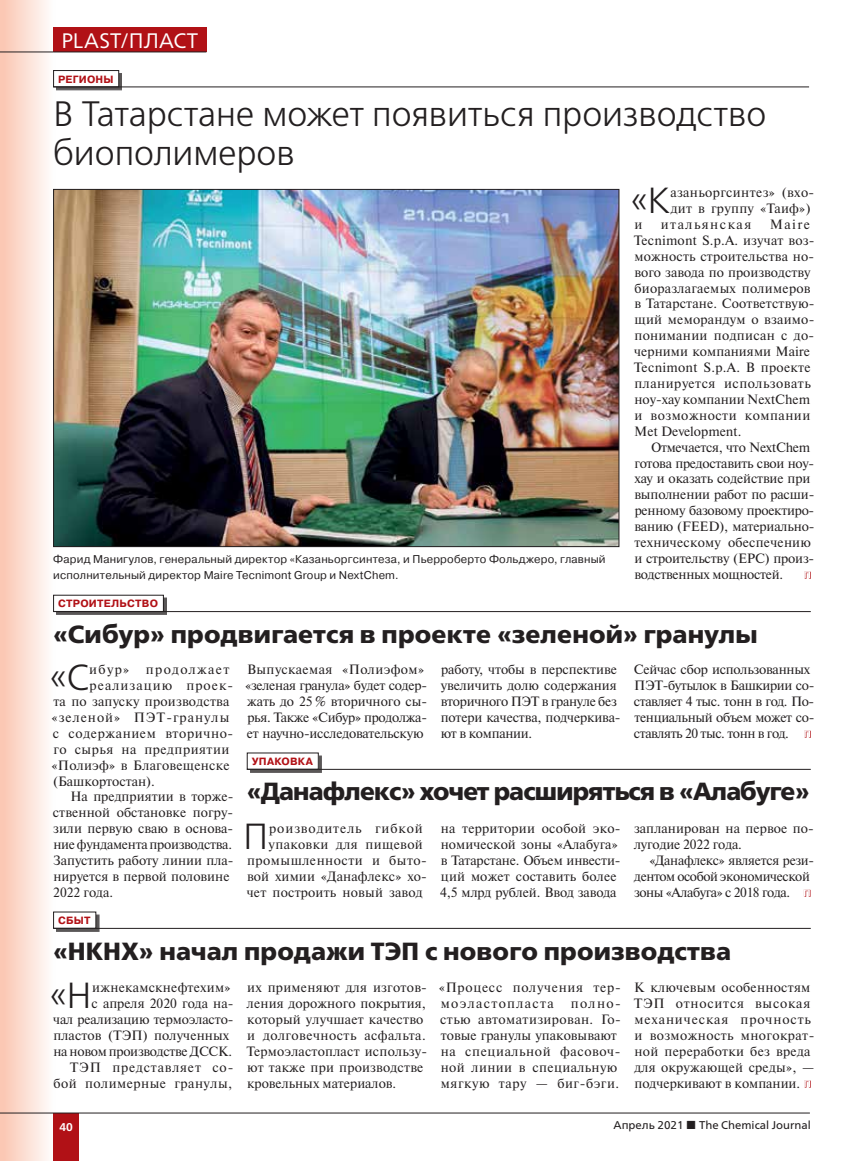
<style>
.page{position:relative;width:864px;height:1161px;background:#fff}
.page>*{position:absolute;margin:0;border:0;box-sizing:border-box;transform-origin:0 0}
.t1{font:36.15px "Free Set Light C";color:#231f20}
.t2{font:35.25px/39px "Free Set Light C";letter-spacing:-.005em;color:#231f20}
.t3{font:24.75px "Free Set Bold C";letter-spacing:.005em;color:#231f20}
.t4{font:24.75px "Free Set Bold C";letter-spacing:-.03em;color:#231f20}
.t5{font:21px "Frutiger Neue LTW1 G";letter-spacing:.005em;color:#fff}
.t6{font:13.5px/15.9px "Newton C";letter-spacing:.01em;color:#231f20}
.t7{font:13.5px/15.9px "Newton C";letter-spacing:-.015em;color:#231f20}
.t8{font:13.5px/15.9px "Newton C";letter-spacing:-.03em;color:#231f20}
.t9{font:13.5px/15.9px "Newton C";letter-spacing:.045em;color:#231f20}
.t10{font:13.5px/15.9px "Newton C";letter-spacing:-.01em;color:#231f20}
.t11{font:13.5px "Newton C";letter-spacing:.035em;color:#231f20}
.t12{font:13.5px "Newton C";letter-spacing:-.02em;color:#231f20}
.t13{font:13.5px "Newton C";letter-spacing:.075em;color:#231f20}
.t14{font:13.5px "Newton C";letter-spacing:.06em;color:#231f20}
.t15{font:13.5px "Newton C";letter-spacing:.065em;color:#231f20}
.t16{font:13.5px "Newton C";letter-spacing:.08em;color:#231f20}
.t17{font:13.5px "Newton C";letter-spacing:.095em;color:#231f20}
.t18{font:13.5px "Newton C";letter-spacing:.11em;color:#231f20}
.t19{font:11.25px/15.9px "Pragmatica C";letter-spacing:.015em;color:#231f20}
.t20{font:11.25px "Frutiger Neue LTW1 G";color:#231f20}
.t21{font:700 11.25px "Frutiger Neue LTW1 G";color:#fff}
.t22{font:700 10.5px "Pragmatica C";letter-spacing:.02em;color:#b11116}
</style>
<div class="page">
<div style="left:0;top:0;width:55px;height:1161px;background:linear-gradient(to right,#fac4b0,#feffff)"></div>
<div style="left:53px;top:1113px;width:26px;height:48px;background:#b11116"></div>
<hr style="left:0;top:1112px;width:809px;height:1px;background:#231f20">
<div style="left:53px;top:28px;width:153px;height:24px;background:#b11116"></div>
<hr style="left:0;top:52px;width:53px;height:1px;background:#231f20">
<hr style="left:53px;top:52px;width:153px;height:1px;background:#231f20">
<svg style="left:804px;top:730px;width:6px;height:8px"></svg>
<svg style="left:804px;top:1080px;width:6px;height:7px"></svg>
<div style="left:56px;top:598px;width:111px;height:17px;background:#5a5757"></div>
<div style="left:54px;top:595px;width:109px;height:16px;background:#fff"></div>
<hr style="left:53px;top:611px;width:757px;height:1px;background:#231f20">
<div style="left:56px;top:914px;width:43px;height:18px;background:#231f20;opacity:.75"></div>
<div style="left:54px;top:912px;width:42px;height:16px;background:#fff"></div>
<hr style="left:53px;top:928px;width:757px;height:1px;background:#231f20">
<div style="left:56px;top:73px;width:66px;height:17px;background:#231f20;opacity:.75"></div>
<div style="left:54px;top:71px;width:65px;height:16px;background:#fff"></div>
<div style="left:53px;top:70px;width:66px;height:17px;border:1px solid #231f20"></div>
<hr style="left:53px;top:87px;width:755px;height:1px;background:#231f20">
<svg style="left:804px;top:571px;width:6px;height:8px"></svg>
<img style="left:55px;top:191px;width:562px;height:354px">
<svg style="left:803px;top:889px;width:7px;height:8px"></svg>
<div style="left:250px;top:755px;width:71px;height:18px;background:#231f20;opacity:.75"></div>
<div style="left:247px;top:753px;width:71px;height:16px;background:#fff"></div>
<hr style="left:247px;top:769px;width:563px;height:1px;background:#231f20">
<h3 class="t5" style="left:61px;top:28px;width:138px">PLAST/ПЛАСТ</h3>
<p class="t22" style="left:58px;top:73px;width:39px">РЕГИОНЫ</p>
<h2 class="t2" style="left:53px;top:96px;width:714px">В Татарстане может появиться производство биополимеров</h2>
<h1 class="t1" style="left:630px;top:181px;width:41px">«К</h1>
<p class="t6" style="left:670px;top:185px;width:145px">азаньоргсинтез» (вхо&shy;дит в группу «Таиф»)</p>
<p class="t6" style="left:634px;top:216px;width:9px">и</p>
<p class="t18" style="left:660px;top:217px;width:92px">итальянская</p>
<p class="t6" style="left:633px;top:216px;width:182px;text-indent:136px">Maire<br>Tecnimont S.p.A. изучат воз&shy;можность строительства но&shy;вого завода по производству биоразлагаемых полимеров в Татарстане. Соответствую&shy;щий меморандум о взаимо&shy;понимании подписан с до&shy;черними компаниями Maire<br>Tecnimont S.p.A. В проекте планируется использовать ноу-хау компании NextChem и возможности компании<br>Met Development.</p>
<p class="t7" style="left:634px;top:439px;width:181px;text-indent:17px">Отмечается, что NextChem готова предоставить свои ноу&shy;хау и оказать содействие при выполнении работ по расши&shy;ренному базовому проектиро&shy;ванию (FEED), материально&shy;техническому обеспечению и строительству (EPC) произ&shy;водственных мощностей.</p>
<p class="t19" style="left:53px;top:551px;width:553px">Фарид Манигулов, генеральный директор «Казаньоргсинтеза, и Пьерроберто Фольджеро, главный исполнительный директор Maire Tecnimont Group и NextChem.</p>
<p class="t22" style="left:58px;top:598px;width:93px">СТРОИТЕЛ ЬСТВО</p>
<h3 class="t3" style="left:53px;top:621px;width:705px">«Сибур» продвигается в проекте «зеленой» гранулы</h3>
<h1 class="t1" style="left:50px;top:658px;width:41px">«С</h1>
<p class="t17" style="left:89px;top:662px;width:141px">ибур» продолжает</p>
<p class="t16" style="left:90px;top:678px;width:145px">реализацию проек-</p>
<p class="t6" style="left:53px;top:693px;width:177px">та по запуску производства</p>
<p class="t13" style="left:52px;top:710px;width:179px">«зеленой» ПЭТ-гранулы</p>
<p class="t9" style="left:53px;top:725px;width:182px">с содержанием вторично-</p>
<p class="t11" style="left:53px;top:742px;width:177px">го сырья на предприятии</p>
<p class="t6" style="left:52px;top:757px;width:179px">«Полиэф» в Благовещенске</p>
<p class="t6" style="left:53px;top:773px;width:103px">(Башкортостан).</p>
<p class="t6" style="left:70px;top:789px;width:164px">На предприятии в торже-</p>
<p class="t6" style="left:53px;top:805px;width:182px">ственной обстановке погру-</p>
<p class="t6" style="left:53px;top:821px;width:181px">зили первую сваю в основа-</p>
<p class="t12" style="left:53px;top:837px;width:180px">ние фундамента производства.</p>
<p class="t6" style="left:53px;top:852px;width:182px">Запустить работу линии пла-</p>
<p class="t6" style="left:53px;top:868px;width:178px">нируется в первой половине</p>
<p class="t6" style="left:53px;top:884px;width:61px">2022 года.</p>
<p class="t7" style="left:245px;top:662px;width:183px">Выпускаемая «Полиэфом» «зеленая гранула» будет содер&shy;жать до 25 % вторичного сы&shy;рья. Также «Сибур» продолжа&shy;ет научно-исследовательскую</p>
<p class="t10" style="left:440px;top:662px;width:181px">работу, чтобы в перспективе увеличить долю содержания вторичного ПЭТ в грануле без потери качества, подчеркива&shy;ют в компании.</p>
<p class="t8" style="left:633px;top:662px;width:182px">Сейчас сбор использованных<br>ПЭТ-бутылок в Башкирии со&shy;ставляет 4 тыс. тонн в год. По&shy;тенциальный объем может со&shy;ставлять 20 тыс. тонн в год.</p>
<p class="t22" style="left:252px;top:756px;width:62px">УПАКОВ КА</p>
<h3 class="t4" style="left:247px;top:777px;width:564px">«Данафлекс» хочет расширяться в «Алабуге»</h3>
<h1 class="t1" style="left:243px;top:817px;width:27px">П</h1>
<p class="t15" style="left:269px;top:821px;width:155px">роизводитель гибкой</p>
<p class="t6" style="left:268px;top:836px;width:156px">упаковки для пищевой</p>
<p class="t11" style="left:247px;top:853px;width:181px">промышленности и быто-</p>
<p class="t6" style="left:247px;top:868px;width:181px">вой химии «Данафлекс» хо-</p>
<p class="t6" style="left:246px;top:884px;width:177px">чет построить новый завод</p>
<p class="t6" style="left:440px;top:821px;width:182px">на территории особой эко&shy;номической зоны «Алабуга» в Татарстане. Объем инвести&shy;ций может составить более<br>4,5 млрд рублей. Ввод завода</p>
<p class="t6" style="left:633px;top:821px;width:181px">запланирован на первое по&shy;лугодие 2022 года.</p>
<p class="t8" style="left:633px;top:852px;width:181px;text-indent:15px">«Данафлекс» является рези&shy;дентом особой экономической зоны «Алабуга» с 2018 года.</p>
<p class="t22" style="left:58px;top:915px;width:10px">СБЫ</p>
<p class="t22" style="left:84px;top:915px;width:8px">Т</p>
<h3 class="t3" style="left:53px;top:937px;width:679px">«НКНХ» начал продажи ТЭП с нового производства</h3>
<h1 class="t1" style="left:50px;top:976px;width:44px">«Н</h1>
<p class="t6" style="left:92px;top:980px;width:140px">ижнекамскнефтехим»</p>
<p class="t6" style="left:91px;top:995px;width:143px">с апреля 2020 года на-</p>
<p class="t10" style="left:53px;top:1011px;width:182px">чал реализацию термоэласто-</p>
<p class="t6" style="left:53px;top:1027px;width:177px">пластов (ТЭП) полученных</p>
<p class="t12" style="left:53px;top:1044px;width:180px">на новом производстве ДССК.</p>
<p class="t14" style="left:70px;top:1060px;width:165px">ТЭП представляет со-</p>
<p class="t11" style="left:53px;top:1076px;width:180px">бой полимерные гранулы,</p>
<p class="t6" style="left:246px;top:980px;width:182px">их применяют для изготов&shy;ления дорожного покрытия, который улучшает качество и долговечность асфальта.<br>Термоэластопласт использу&shy;ют также при производстве кровельных материалов.</p>
<p class="t9" style="left:438px;top:980px;width:183px">«Процесс получения тер&shy;моэластопласта полно&shy;стью автоматизирован. Го&shy;товые гранулы упаковывают на специальной фасовоч&shy;ной линии в специальную мягкую тару — биг-бэги.</p>
<p class="t6" style="left:633px;top:980px;width:182px">К ключевым особенностям<br>ТЭП относится высокая механическая прочность и возможность многократ&shy;ной переработки без вреда для окружающей среды», — подчеркивают в компании.</p>
<p class="t21" style="left:59px;top:1120px;width:15px">40</p>
<p class="t20" style="left:613px;top:1119px;width:72px">Апрель 2021</p>
<p class="t20" style="left:698px;top:1119px;width:113px">The Chemical Journal</p>
</div>
